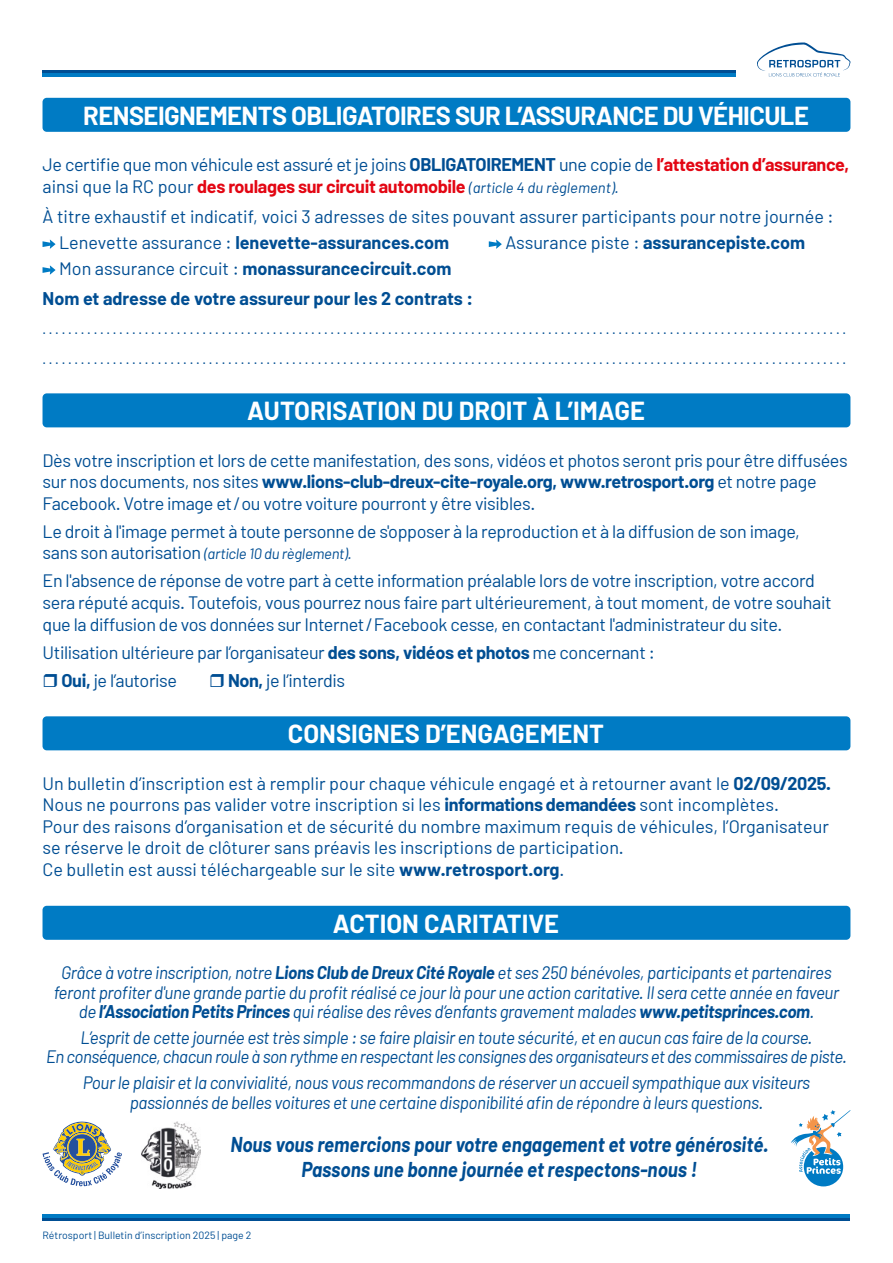
<style>
.page{position:relative;width:893px;height:1263px;background:#fff}
.page>*{position:absolute;margin:0;border:0;box-sizing:border-box;transform-origin:0 0}
.t1{font:700 25.5px "Barlow";color:#fff}
.t2{font:700 25.5px "Barlow";letter-spacing:-.02em;color:#fff}
.t3{font:italic 700 21px/25.2px "Barlow";color:#004e93;text-align:center;scale:.9 1}
.t4{font:18px/21.6px "Barlow";letter-spacing:-.02em;color:#004e93}
.t5{font:italic 18px/19.5px "Barlow";letter-spacing:-.02em;color:#004e93;text-align:center;scale:.95 1}
.t6{font:18px/21.6px "Barlow";color:#004e93}
.t7{font:700 18px/30.2px "Barlow";color:#004e93;text-align:center}
.t8{font:italic 15px "Barlow";letter-spacing:-.02em;color:#004e93}
.t9{font:13.5px/29.5px "Barlow";color:#004e93}
.t10{font:10.5px "Barlow";color:#004e93}
.s1{font-weight:700}
.s2{font-weight:700;color:#e30613}
.s3{font-style:italic;font-size:15px}
.s4{font-weight:400}
.s5{font-style:normal;font-size:18px}
</style>
<div class="page">
<div style="left:43px;top:72px;width:693px;height:5px;background:#007bc4"></div>
<hr style="left:43px;top:70px;width:693px;height:2px;background:#004e93">
<svg style="left:757px;top:43px;width:93px;height:34px"></svg>
<hr style="left:43px;top:1214px;width:807px;height:4px;background:#007bc4">
<hr style="left:43px;top:1218px;width:807px;height:2px;background:#004e93">
<svg style="left:43px;top:240px;width:12px;height:9px"></svg>
<svg style="left:489px;top:240px;width:13px;height:9px"></svg>
<svg style="left:43px;top:266px;width:12px;height:8px"></svg>
<div style="left:43px;top:98px;width:807px;height:34px;background:#007bc4;border-radius:4px"></div>
<div style="left:43px;top:393px;width:807px;height:34px;background:#007bc4;border-radius:4px"></div>
<div style="left:43px;top:716px;width:807px;height:34px;background:#007bc4;border-radius:4px"></div>
<div style="left:43px;top:906px;width:807px;height:34px;background:#007bc4;border-radius:4px"></div>
<svg style="left:791px;top:1110px;width:59px;height:76px"></svg>
<svg style="left:43px;top:1121px;width:79px;height:65px"></svg>
<img style="left:142px;top:1121px;width:59px;height:68px">
<h1 class="t2" style="left:83px;top:100px;width:727px">RENSEIGNEMENTS OBLIGATOIRES SUR L’ASSURANCE DU VÉHICULE</h1>
<p class="t4" style="left:43px;top:153px;width:808px">Je certifie que mon véhicule est assuré et je joins <span class="s1">OBLIGATOIREMENT</span> une copie de <span class="s2">l’attestation d’assurance, </span>ainsi que la RC pour <span class="s2">des roulages sur circuit automobile</span> <span class="s3">(article 4 du règlement).</span></p>
<p class="t6" style="left:59px;top:203px;width:776px;line-height:25.8px;text-indent:-17px">À titre exhaustif et indicatif, voici 3 adresses de sites pouvant assurer participants pour notre journée :<br>Lenevette assurance : <span class="s1">lenevette-assurances.com</span></p>
<p class="t7" style="left:505px;top:227px;width:301px"><span class="s4">Assurance piste :</span> assurancepiste.com</p>
<p class="t7" style="left:43px;top:253px;width:432px"><span class="s4">Mon assurance circuit :</span> monassurancecircuit.com<br>Nom et adresse de votre assureur pour les 2 contrats :</p>
<p class="t9" style="left:43px;top:314px;width:803px">.............................................................................................................................. ..............................................................................................................................</p>
<h1 class="t1" style="left:247px;top:395px;width:399px">AUTORISATION DU DROIT À L’IMAGE</h1>
<p class="t4" style="left:43px;top:449px;width:807px">Dès votre inscription et lors de cette manifestation, des sons, vidéos et photos seront pris pour être diffusées sur nos documents, nos sites <span class="s1">www.lions-club-dreux-cite-royale.org, www.retrosport.org</span> et notre page<br>Facebook. Votre image et/ou votre voiture pourront y être visibles.</p>
<p class="t4" style="left:43px;top:520px;width:759px">Le droit à l'image permet à toute personne de s'opposer à la reproduction et à la diffusion de son image,</p>
<p class="t8" style="left:43px;top:545px;width:311px"><span class="s5">sans son autorisation</span> (article 10 du règlement).</p>
<p class="t4" style="left:43px;top:570px;width:791px">En l'absence de réponse de votre part à cette information préalable lors de votre inscription, votre accord sera réputé acquis. Toutefois, vous pourrez nous faire part ultérieurement, à tout moment, de votre souhait que la diffusion de vos données sur Internet/Facebook cesse, en contactant l'administrateur du site.</p>
<p class="t4" style="left:61px;top:638px;width:595px;line-height:27.9px;text-indent:-19px">Utilisation ultérieure par l’organisateur <span class="s1">des sons, vidéos et photos</span> me concernant :<br><span class="s1">Oui,</span> je l’autorise</p>
<p class="t4" style="left:228px;top:669px;width:119px"><span class="s1">Non,</span> je l’interdis</p>
<h1 class="t1" style="left:288px;top:718px;width:318px">CONSIGNES D’ENGAGEMENT</h1>
<p class="t6" style="left:43px;top:772px;width:790px">Un bulletin d’inscription est à remplir pour chaque véhicule engagé et à retourner avant le <span class="s1">02/09/2025.<br></span>Nous ne pourrons pas valider votre inscription si les <span class="s1">informations demandées</span> sont incomplètes.<br>Pour des raisons d’organisation et de sécurité du nombre maximum requis de véhicules, l’Organisateur se réserve le droit de clôturer sans préavis les inscriptions de participation.<br>Ce bulletin est aussi téléchargeable sur le site <span class="s1">www.retrosport.org</span>.</p>
<h1 class="t1" style="left:333px;top:907px;width:228px">ACTION CARITATIVE</h1>
<p class="t5" style="left:54px;top:962px;width:828px">Grâce à votre inscription, notre <span class="s1">Lions Club de Dreux Cité Royale</span> et ses 250 bénévoles, participants et partenaires feront profiter d'une grande partie du profit réalisé ce jour là pour une action caritative. Il sera cette année en faveur de <span class="s1">l’Association Petits Princes</span> qui réalise des rêves d’enfants gravement malades <span class="s1">www.petitsprinces.com</span>.</p>
<p class="t5" style="left:46px;top:1027px;width:844px">L’esprit de cette journée est très simple : se faire plaisir en toute sécurité, et en aucun cas faire de la course.<br>En conséquence, chacun roule à son rythme en respectant les consignes des organisateurs et des commissaires de piste.</p>
<p class="t5" style="left:83px;top:1073px;width:767px">Pour le plaisir et la convivialité, nous vous recommandons de réserver un accueil sympathique aux visiteurs passionnés de belles voitures et une certaine disponibilité afin de répondre à leurs questions.</p>
<p class="t3" style="left:230px;top:1132px;width:599px">Nous vous remercions pour votre engagement et votre générosité.<br>Passons une bonne journée et respectons-nous !</p>
<p class="t10" style="left:43px;top:1229px;width:210px">Rétrosport | Bulletin d’inscription 2025 | page 2</p>
</div>
